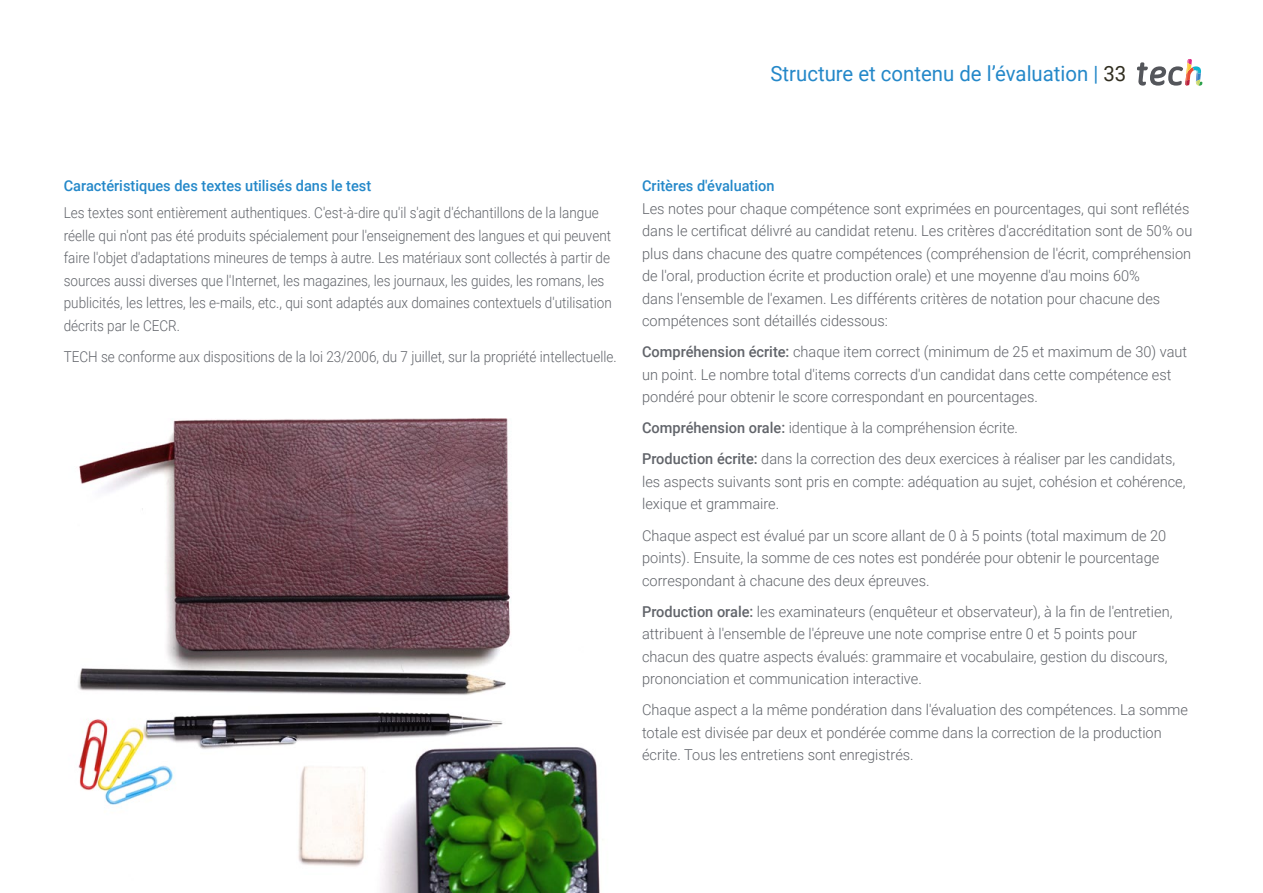
<style>
.page{position:relative;width:1263px;height:893px;background:#fff}
.page>*{position:absolute;margin:0;border:0;box-sizing:border-box;transform-origin:0 0}
.t1{font:21px "Roboto";color:#2488c9}
.t2{font:300 15px/22.5px "Roboto";color:#61646a}
.t3{font:300 15px/22.5px "Roboto";color:#61646a;scale:.9 1}
.t4{font:500 15px "Roboto";color:#2488c9}
.s1{color:#312e20}
.s2{font-weight:500}
</style>
<div class="page">
<svg style="left:1137px;top:59px;width:65px;height:27px"></svg>
<img style="left:78px;top:419px;width:522px;height:474px">
<h1 class="t1" style="left:770px;top:59px;width:357px">Structure et contenu de l’évaluation | <span class="s1">33</span></h1>
<p class="t4" style="left:64px;top:176px;width:309px">Caractéristiques des textes utilisés dans le test</p>
<p class="t3" style="left:64px;top:201px;width:610px">Les textes sont entièrement authentiques. C'est-à-dire qu'il s'agit d'échantillons de la langue réelle qui n'ont pas été produits spécialement pour l'enseignement des langues et qui peuvent faire l'objet d'adaptations mineures de temps à autre. Les matériaux sont collectés à partir de sources aussi diverses que l'Internet, les magazines, les journaux, les guides, les romans, les publicités, les lettres, les e-mails, etc., qui sont adaptés aux domaines contextuels d'utilisation décrits par le CECR.</p>
<p class="t3" style="left:64px;top:345px;width:616px">TECH se conforme aux dispositions de la loi 23/2006, du 7 juillet, sur la propriété intellectuelle.</p>
<p class="t4" style="left:642px;top:176px;width:134px">Critères d'évaluation</p>
<p class="t2" style="left:642px;top:197px;width:552px">Les notes pour chaque compétence sont exprimées en pourcentages, qui sont reflétés dans le certificat délivré au candidat retenu. Les critères d'accréditation sont de 50% ou plus dans chacune des quatre compétences (compréhension de l'écrit, compréhension de l'oral, production écrite et production orale) et une moyenne d'au moins 60%<br>dans l'ensemble de l'examen. Les différents critères de notation pour chacune des compétences sont détaillés cidessous:</p>
<p class="t2" style="left:642px;top:340px;width:546px"><span class="s2">Compréhension écrite:</span> chaque item correct (minimum de 25 et maximum de 30) vaut un point. Le nombre total d'items corrects d'un candidat dans cette compétence est pondéré pour obtenir le score correspondant en pourcentages.</p>
<p class="t2" style="left:642px;top:412px;width:535px;line-height:31px"><span class="s2">Compréhension orale:</span> identique à la compréhension écrite.<br><span class="s2">Production écrite:</span> dans la correction des deux exercices à réaliser par les candidats,</p>
<p class="t2" style="left:642px;top:470px;width:545px">les aspects suivants sont pris en compte: adéquation au sujet, cohésion et cohérence, lexique et grammaire.</p>
<p class="t2" style="left:642px;top:523px;width:526px">Chaque aspect est évalué par un score allant de 0 à 5 points (total maximum de 20 points). Ensuite, la somme de ces notes est pondérée pour obtenir le pourcentage correspondant à chacune des deux épreuves.</p>
<p class="t2" style="left:642px;top:599px;width:532px"><span class="s2">Production orale:</span> les examinateurs (enquêteur et observateur), à la fin de l'entretien, attribuent à l'ensemble de l'épreuve une note comprise entre 0 et 5 points pour chacun des quatre aspects évalués: grammaire et vocabulaire, gestion du discours, prononciation et communication interactive.</p>
<p class="t2" style="left:642px;top:698px;width:547px">Chaque aspect a la même pondération dans l'évaluation des compétences. La somme totale est divisée par deux et pondérée comme dans la correction de la production écrite. Tous les entretiens sont enregistrés.</p>
</div>
